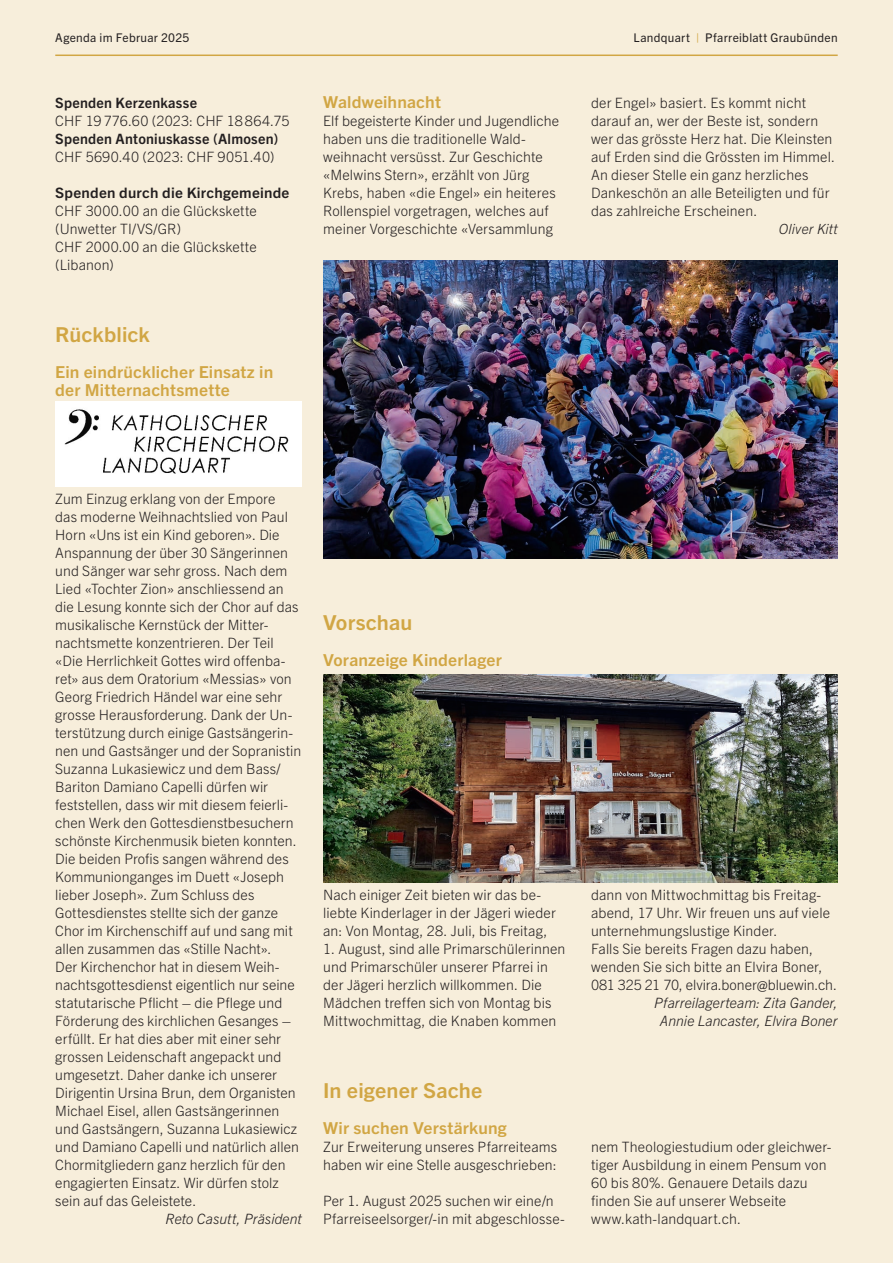
<style>
.page{position:relative;width:893px;height:1263px;background:#f7eedb}
.page>*{position:absolute;margin:0;border:0;box-sizing:border-box;transform-origin:0 0}
.t1{font:700 20.7px "Trade Gothic Next LT Pro";letter-spacing:.005em;color:#d1a644;scale:1.05 1}
.t2{font:700 16.5px/18px "Trade Gothic Next LT Pro";letter-spacing:.01em;color:#d1a644;scale:1.05 1}
.t3{font:700 14.4px "Trade Gothic Next LT Pro";letter-spacing:.015em;color:#231f20;scale:1.05 1}
.t4{font:300 14.25px/18px "Trade Gothic Next LT Pro";letter-spacing:.005em;color:#231f20}
.t5{font:italic 300 14.25px/18px "Trade Gothic Next LT Pro";letter-spacing:.005em;color:#231f20;text-align:center}
.t6{font:700 14.25px "Trade Gothic Next LT Pro";letter-spacing:.02em;color:#231f20}
.t7{font:italic 300 14.1px "Trade Gothic Next LT Pro";letter-spacing:.01em;color:#231f20}
.t8{font:12px "Trade Gothic Next LT Pro";letter-spacing:.025em;color:#231f20}
.s1{color:#d1a644}
</style>
<div class="page">
<hr style="left:55px;top:55px;width:783px;height:1px;background:#d1a644">
<img style="left:55px;top:401px;width:247px;height:85px">
<img style="left:323px;top:261px;width:515px;height:297px">
<img style="left:323px;top:675px;width:515px;height:207px">
<p class="t8" style="left:55px;top:30px;width:136px">Agenda im Februar 2025</p>
<p class="t8" style="left:634px;top:30px;width:206px">Landquart <span class="s1">|</span> Pfarreiblatt Graubünden</p>
<p class="t6" style="left:55px;top:93px;width:143px">Spenden Kerzenkasse</p>
<p class="t4" style="left:55px;top:111px;width:236px">CHF 19 776.60 (2023: CHF 18 864.75</p>
<p class="t6" style="left:55px;top:129px;width:225px">Spenden Antoniuskasse (Almosen)</p>
<p class="t4" style="left:55px;top:147px;width:221px">CHF 5690.40 (2023: CHF 9051.40)</p>
<p class="t3" style="left:55px;top:183px;width:224px">Spenden durch die Kirchgemeinde</p>
<p class="t4" style="left:55px;top:201px;width:203px">CHF 3000.00 an die Glückskette (Unwetter TI/VS/GR)<br>CHF 2000.00 an die Glückskette (Libanon)</p>
<h1 class="t1" style="left:55px;top:320px;width:92px">Rückblick</h1>
<p class="t2" style="left:55px;top:362px;width:209px">Ein eindrücklicher Einsatz in der Mitternachtsmette</p>
<p class="t2" style="left:323px;top:92px;width:114px">Waldweihnacht</p>
<p class="t4" style="left:323px;top:111px;width:237px">Elf begeisterte Kinder und Jugendliche haben uns die traditionelle Wald&shy;weihnacht versüsst. Zur Geschichte «Melwins Stern», erzählt von Jürg Krebs, haben «die Engel» ein heiteres Rollenspiel vorgetragen, welches auf meiner Vorgeschichte «Versammlung</p>
<p class="t4" style="left:591px;top:93px;width:245px">der Engel» basiert. Es kommt nicht darauf an, wer der Beste ist, sondern wer das grösste Herz hat. Die Kleinsten auf Erden sind die Grössten im Himmel.<br>An dieser Stelle ein ganz herzliches Dankeschön an alle Beteiligten und für das zahlreiche Erscheinen.</p>
<p class="t7" style="left:779px;top:219px;width:61px">Oliver Kitt</p>
<p class="t4" style="left:55px;top:489px;width:247px">Zum Einzug erklang von der Empore<br>das moderne Weihnachtslied von Paul Horn «Uns ist ein Kind geboren». Die Anspannung der über 30 Sängerinnen und Sänger war sehr gross. Nach dem Lied «Tochter Zion» anschliessend an die Lesung konnte sich der Chor auf das musikalische Kernstück der Mitter&shy;nachtsmette konzentrieren. Der Teil «Die Herrlichkeit Gottes wird offenba&shy;ret» aus dem Oratorium «Messias» von Georg Friedrich Händel war eine sehr grosse Herausforderung. Dank der Un&shy;terstützung durch einige Gastsängerin&shy;nen und Gastsänger und der Sopranistin Suzanna Lukasiewicz und dem Bass/ Bariton Damiano Capelli dürfen wir feststellen, dass wir mit diesem feierli&shy;chen Werk den Gottesdienstbesuchern schönste Kirchenmusik bieten konnten.<br>Die beiden Profis sangen während des Kommunionganges im Duett «Joseph lieber Joseph». Zum Schluss des Gottesdienstes stellte sich der ganze Chor im Kirchenschiff auf und sang mit allen zusammen das «Stille Nacht».<br>Der Kirchenchor hat in diesem Weih&shy;nachtsgottesdienst eigentlich nur seine statutarische Pflicht – die Pflege und Förderung des kirchlichen Gesanges – erfüllt. Er hat dies aber mit einer sehr grossen Leidenschaft angepackt und umgesetzt. Daher danke ich unserer Dirigentin Ursina Brun, dem Organisten Michael Eisel, allen Gastsängerinnen und Gastsängern, Suzanna Lukasiewicz und Damiano Capelli und natürlich allen Chormitgliedern ganz herzlich für den engagierten Einsatz. Wir dürfen stolz sein auf das Geleistete.</p>
<p class="t5" style="left:166px;top:1209px;width:138px">Reto Casutt, Präsident</p>
<h1 class="t1" style="left:323px;top:608px;width:86px">Vorschau</h1>
<p class="t2" style="left:323px;top:650px;width:172px">Voranzeige Kinderlager</p>
<p class="t4" style="left:323px;top:885px;width:234px">Nach einiger Zeit bieten wir das be&shy;liebte Kinderlager in der Jägeri wieder an: Von Montag, 28. Juli, bis Freitag,</p>
<p class="t4" style="left:323px;top:939px;width:244px">1. August, sind alle Primarschülerinnen und Primarschüler unserer Pfarrei in der Jägeri herzlich willkommen. Die Mädchen treffen sich von Montag bis Mittwochmittag, die Knaben kommen</p>
<h1 class="t1" style="left:323px;top:1076px;width:153px">In eigener Sache</h1>
<p class="t2" style="left:323px;top:1118px;width:176px">Wir suchen Verstärkung</p>
<p class="t4" style="left:323px;top:1137px;width:236px">Zur Erweiterung unseres Pfarreiteams haben wir eine Stelle ausgeschrieben:</p>
<p class="t4" style="left:323px;top:1191px;width:243px">Per 1. August 2025 suchen wir eine/n<br>Pfarreiseelsorger/-in mit abgeschlosse-</p>
<p class="t4" style="left:591px;top:885px;width:247px">dann von Mittwochmittag bis Freitag&shy;abend, 17 Uhr. Wir freuen uns auf viele unternehmungslustige Kinder.<br>Falls Sie bereits Fragen dazu haben, wenden Sie sich bitte an Elvira Boner, 081 325 21 70, elvira.boner@bluewin.ch.</p>
<p class="t5" style="left:654px;top:993px;width:185px">Pfarreilagerteam: Zita Gander,<br>Annie Lancaster, Elvira Boner</p>
<p class="t4" style="left:591px;top:1137px;width:242px">nem Theologiestudium oder gleichwer&shy;tiger Ausbildung in einem Pensum von 60 bis 80%. Genauere Details dazu finden Sie auf unserer Webseite www.kath-landquart.ch.</p>
</div>
